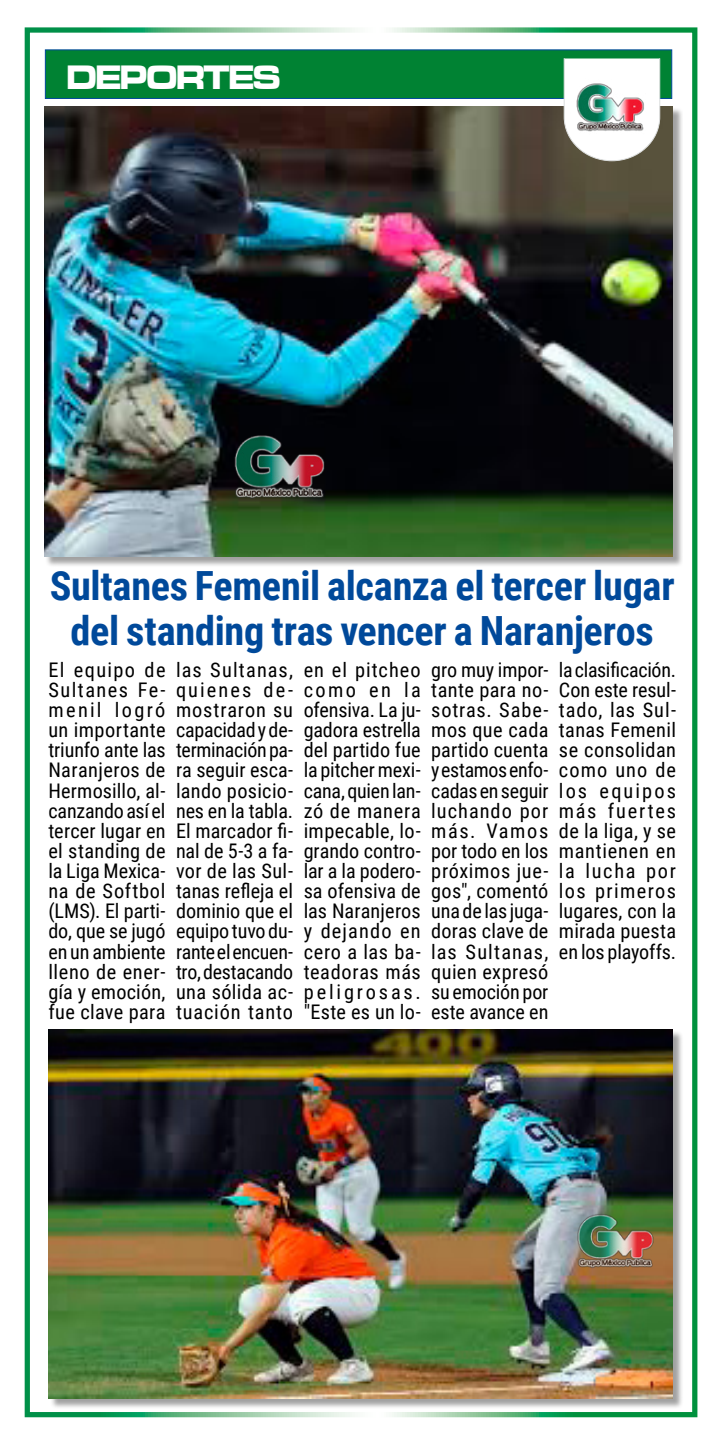
<style>
.page{position:relative;width:720px;height:1439px;background:#fff}
.page>*{position:absolute;margin:0;border:0;box-sizing:border-box;transform-origin:0 0}
.t1{font:700 40.25px/45.5px "Roboto Condensed";letter-spacing:-.01em;color:#00499a;text-align:center}
.t2{font:35px "Microgramma D Bold Exte";letter-spacing:-.03em;color:#fff;scale:.9 1}
.t3{font:20.12px/20.1px "Roboto Condensed";letter-spacing:.01em;color:#000;text-align:justify}
</style>
<div class="page">
<div style="left:25px;top:27px;width:672px;height:1390px;border:5px solid #fff"></div>
<div style="left:50px;top:1030px;width:633px;height:378px;background:#000;opacity:.37"></div>
<img style="left:48px;top:1029px;width:624px;height:369px">
<div style="left:46px;top:107px;width:637px;height:461px;background:#000;opacity:.37"></div>
<img style="left:44px;top:106px;width:628px;height:450px">
<img style="left:216px;top:399px;width:131px;height:131px">
<img style="left:562px;top:1184px;width:110px;height:110px">
<div style="left:45px;top:49px;width:627px;height:50px;background:#008233;border:1px solid #00499a"></div>
<svg style="left:563px;top:58px;width:97px;height:103px"></svg>
<h2 class="t2" style="left:66px;top:54px;width:239px">DEPORTES</h2>
<h1 class="t1" style="left:50px;top:561px;width:626px">Sultanes Femenil alcanza el tercer lugar del standing tras vencer a Naranjeros</h1>
<p class="t3" style="left:48px;top:659px;width:119px">El equipo de Sultanes Fe&shy;menil logró un importante triunfo ante las Naranjeros de Hermosillo, al&shy;canzando así el tercer lugar en el standing de la Liga Mexica&shy;na de Softbol (LMS). El parti&shy;do, que se jugó en un ambiente lleno de ener&shy;gía y emoción, fue clave para</p>
<p class="t3" style="left:176px;top:659px;width:119px">las Sultanas, quienes de&shy;mostraron su capacidad y de&shy;terminación pa&shy;ra seguir esca&shy;lando posicio&shy;nes en la tabla.<br>El marcador fi&shy;nal de 5-3 a fa&shy;vor de las Sul&shy;tanas refleja el dominio que el equipo tuvo du&shy;rante el encuen&shy;tro, destacando una sólida ac&shy;tuación tanto</p>
<p class="t3" style="left:303px;top:659px;width:119px">en el pitcheo como en la ofensiva. La ju&shy;gadora estrella del partido fue la pitcher mexi&shy;cana, quien lan&shy;zó de manera impecable, lo&shy;grando contro&shy;lar a la podero&shy;sa ofensiva de las Naranjeros y dejando en cero a las ba&shy;teadoras más peligrosas. "Este es un lo-</p>
<p class="t3" style="left:431px;top:659px;width:119px">gro muy impor&shy;tante para no&shy;sotras. Sabe&shy;mos que cada partido cuenta y estamos enfo&shy;cadas en seguir luchando por más. Vamos por todo en los próximos jue&shy;gos", comentó una de las juga&shy;doras clave de las Sultanas, quien expresó su emoción por este avance en</p>
<p class="t3" style="left:558px;top:659px;width:119px">la clasificación.<br>Con este resul&shy;tado, las Sul&shy;tanas Femenil se consolidan como uno de los equipos más fuertes de la liga, y se mantienen en la lucha por los primeros lugares, con la mirada puesta en los playoffs.</p>
</div>
